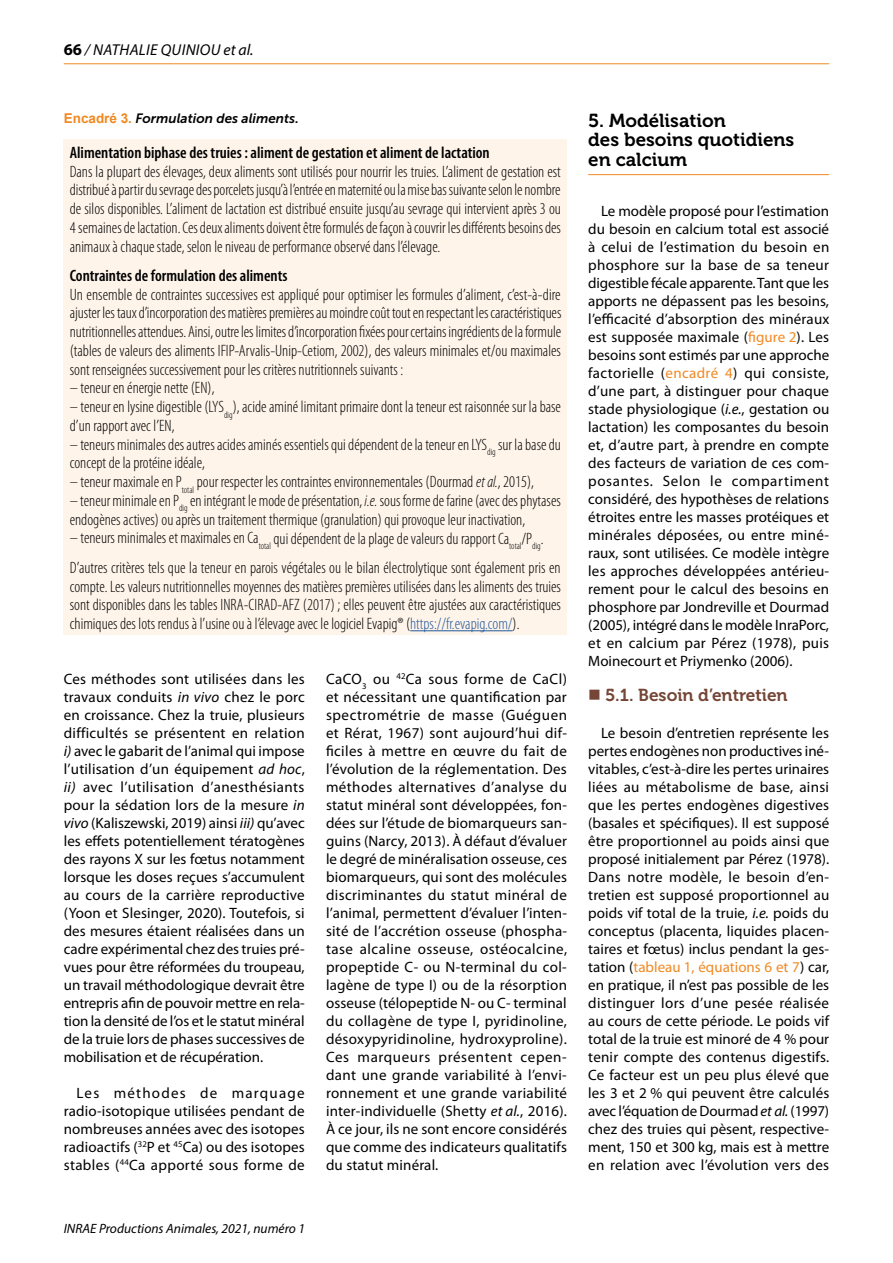
<style>
.page{position:relative;width:893px;height:1263px;background:#fff}
.page>*{position:absolute;margin:0;border:0;box-sizing:border-box;transform-origin:0 0}
.t1{font:18.75px/19.5px "Museo 700";color:#000}
.t2{font:17.25px "Museo 700";color:#754636}
.t3{font:300 condensed 16.5px/18.8px "Myriad Pro";color:#000}
.t4{font:600 condensed 16.5px "Myriad Pro";color:#000}
.t5{font:italic 15.75px "Myriad Pro";letter-spacing:.01em;color:#000}
.t6{font:15px/18px "Myriad Pro";letter-spacing:.01em;color:#000;text-align:justify}
.t7{font:italic 13.5px "Myriad Pro";color:#000}
.t8{font:italic 13.5px "Museo Sans 700";color:#000}
.s1{font-weight:700;font-style:normal;font-size:16.5px}
.s2{font-family:"Arial";font-weight:700;font-style:normal;color:#f18922}
.s3{font-style:italic}
.s4{color:#22599b}
.s5{color:#f18922}
</style>
<div class="page">
<hr style="left:64px;top:63px;width:765px;height:1px;background:#f18922">
<hr style="left:588px;top:174px;width:241px;height:1px;background:#f18922">
<div style="left:64px;top:139px;width:503px;height:496px;background:#fef4ea"></div>
<hr style="left:410px;top:630px;width:103px;height:1px;background:#22599b">
<p class="t5" style="left:64px;top:40px;width:75px"><span class="s1">66</span> / Nathalie</p>
<p class="t5" style="left:161px;top:40px;width:10px">quiniou</p>
<p class="t5" style="left:224px;top:40px;width:31px">et al.</p>
<p class="t8" style="left:64px;top:111px;width:237px"><span class="s2">Encadré 3.</span> Formulation des aliments.</p>
<p class="t4" style="left:70px;top:143px;width:421px">Alimentation biphase des truies : aliment de gestation et aliment de lactation</p>
<p class="t3" style="left:70px;top:162px;width:493px;text-align:justify">Dans la plupart des élevages, deux aliments sont utilisés pour nourrir les truies. L’aliment de gestation est distribué à partir du sevrage des porcelets jusqu’à l’entrée en maternité ou la mise bas suivante selon le nombre de silos disponibles. L’aliment de lactation est distribué ensuite jusqu’au sevrage qui intervient après 3 ou 4 semaines de lactation. Ces deux aliments doivent être formulés de façon à couvrir les différents besoins des animaux à chaque stade, selon le niveau de performance observé dans l’élevage.</p>
<p class="t4" style="left:70px;top:266px;width:219px">Contraintes de formulation des aliments</p>
<p class="t3" style="left:70px;top:285px;width:493px;text-align:justify">Un ensemble de contraintes successives est appliqué pour optimiser les formules d’aliment, c’est-à-dire ajuster les taux d’incorporation des matières premières au moindre coût tout en respectant les caractéristiques nutritionnelles attendues. Ainsi, outre les limites d’incorporation fixées pour certains ingrédients de la formule (tables de valeurs des aliments IFIP-Arvalis-Unip-Cetiom, 2002), des valeurs minimales et/ou maximales sont renseignées successivement pour les critères nutritionnels suivants :</p>
<p class="t3" style="left:70px;top:378px;width:146px">– teneur en énergie nette (EN),</p>
<p class="t3" style="left:70px;top:397px;width:493px">– teneur en lysine digestible (LYS<sub>dig</sub>), acide aminé limitant primaire dont la teneur est raisonnée sur la base d’un rapport avec l’EN,</p>
<p class="t3" style="left:70px;top:435px;width:493px">– teneurs minimales des autres acides aminés essentiels qui dépendent de la teneur en LYS<sub>dig</sub> sur la base du concept de la protéine idéale,</p>
<p class="t3" style="left:70px;top:472px;width:466px">– teneur maximale en P<sub>total</sub> pour respecter les contraintes environnementales (Dourmad <span class="s3">etal.</span>, 2015),</p>
<p class="t3" style="left:70px;top:491px;width:493px">– teneur minimale en P<sub>dig</sub> en intégrant le mode de présentation, <span class="s3">i.e.</span> sous forme de farine (avec des phytases endogènes actives) ou après un traitement thermique (granulation) qui provoque leur inactivation,</p>
<p class="t3" style="left:70px;top:523px;width:492px;line-height:29.4px">– teneurs minimales et maximales en Ca<sub>total</sub> qui dépendent de la plage de valeurs du rapport Ca<sub>total</sub>/P<sub>dig</sub>.<br>D’autres critères tels que la teneur en parois végétales ou le bilan électrolytique sont également pris en</p>
<p class="t3" style="left:70px;top:577px;width:493px;text-align:justify">compte. Les valeurs nutritionnelles moyennes des matières premières utilisées dans les aliments des truies sont disponibles dans les tables INRA-CIRAD-AFZ (2017) ; elles peuvent être ajustées aux caractéristiques chimiques des lots rendus à l’usine ou à l’élevage avec le logiciel Evapig® (<span class="s4">https://fr.evapig.com/</span>).</p>
<p class="t6" style="left:64px;top:670px;width:243px">Ces méthodes sont utilisées dans les travaux conduits <span class="s3">in vivo</span> chez le porc en croissance. Chez la truie, plusieurs difficultés se présentent en relation <span class="s3">i)</span> avec le gabarit de l’animal qui impose l’utilisation d’un équipement <span class="s3">ad hoc</span>, <span class="s3">ii)</span> avec l’utilisation d’anesthésiants pour la sédation lors de la mesure <span class="s3">in vivo</span> (Kaliszewski, 2019) ainsi <span class="s3">iii)</span> qu’avec les effets potentiellement tératogènes des rayons X sur les fœtus notamment lorsque les doses reçues s’accumulent au cours de la carrière reproductive (Yoon et Slesinger, 2020). Toutefois, si des mesures étaient réalisées dans un cadre expérimental chez des truies pré&shy;vues pour être réformées du troupeau, un travail méthodologique devrait être entrepris afin de pouvoir mettre en rela&shy;tion la densité de l’os et le statut minéral de la truie lors de phases successives de mobilisation et de récupération.</p>
<p class="t6" style="left:64px;top:1084px;width:243px;text-indent:13px">Les méthodes de marquage radio-isotopique utilisées pendant de nombreuses années avec des isotopes radioactifs (<sup>32</sup>P et <sup>45</sup>Ca) ou des isotopes stables (<sup>44</sup>Ca apporté sous forme de</p>
<p class="t7" style="left:64px;top:1220px;width:243px">INRAE Productions Animales, 2021, numéro 1</p>
<p class="t6" style="left:326px;top:670px;width:243px">CaCO<sub>3</sub> ou <sup>42</sup>Ca sous forme de CaCl) et nécessitant une quantification par spectrométrie de masse (Guéguen et Rérat, 1967) sont aujourd’hui dif&shy;ficiles à mettre en œuvre du fait de l’évolution de la réglementation. Des méthodes alternatives d’analyse du statut minéral sont développées, fon&shy;dées sur l’étude de biomarqueurs san&shy;guins (Narcy, 2013). À défaut d’évaluer le degré de minéralisation osseuse, ces biomarqueurs, qui sont des molécules discriminantes du statut minéral de l’animal, permettent d’évaluer l’inten&shy;sité de l’accrétion osseuse (phospha&shy;tase alcaline osseuse, ostéocalcine, propeptide C- ou N-terminal du col&shy;lagène de type I) ou de la résorption osseuse (télopeptide N- ou C- terminal du collagène de type I, pyridinoline, désoxypyridinoline, hydroxyproline).<br>Ces marqueurs présentent cepen&shy;dant une grande variabilité à l’envi&shy;ronnement et une grande variabilité inter-individuelle (Shetty <span class="s3">et al.</span>, 2016).<br>À ce jour, ils ne sont encore considérés que comme des indicateurs qualitatifs du statut minéral.</p>
<p class="t1" style="left:588px;top:111px;width:208px">5. Modélisation<br>des besoins quotidiens en calcium</p>
<p class="t6" style="left:588px;top:202px;width:243px;text-indent:13px">Le modèle proposé pour l’estimation du besoin en calcium total est associé à celui de l’estimation du besoin en phosphore sur la base de sa teneur digestible fécale apparente. Tant que les apports ne dépassent pas les besoins, l’efficacité d’absorption des minéraux est supposée maximale (<span class="s5">figure 2</span>). Les besoins sont estimés par une approche factorielle (<span class="s5">encadré 4</span>) qui consiste, d’une part, à distinguer pour chaque stade physiologique (<span class="s3">i.e.</span>, gestation ou lactation) les composantes du besoin et, d’autre part, à prendre en compte des facteurs de variation de ces com&shy;posantes. Selon le compartiment considéré, des hypothèses de relations étroites entre les masses protéiques et minérales déposées, ou entre miné&shy;raux, sont utilisées. Ce modèle intègre les approches développées antérieu&shy;rement pour le calcul des besoins en phosphore par Jondreville et Dourmad (2005), intégré dans le modèle InraPorc, et en calcium par Pérez (1978), puis Moinecourt et Priymenko (2006).</p>
<p class="t2" style="left:605px;top:685px;width:184px">5.1. Besoin d’entretien</p>
<p class="t6" style="left:588px;top:724px;width:243px;text-indent:13px">Le besoin d’entretien représente les pertes endogènes non productives iné&shy;vitables, c’est-à-dire les pertes urinaires liées au métabolisme de base, ainsi que les pertes endogènes digestives (basales et spécifiques). Il est supposé être proportionnel au poids ainsi que proposé initialement par Pérez (1978).<br>Dans notre modèle, le besoin d’en&shy;tretien est supposé proportionnel au poids vif total de la truie, <span class="s3">i.e.</span> poids du conceptus (placenta, liquides placen&shy;taires et fœtus) inclus pendant la ges&shy;tation (<span class="s5">tableau 1, équations 6 et 7</span>) car, en pratique, il n’est pas possible de les distinguer lors d’une pesée réalisée au cours de cette période. Le poids vif total de la truie est minoré de 4 % pour tenir compte des contenus digestifs.<br>Ce facteur est un peu plus élevé que les 3 et 2 % qui peuvent être calculés avec l’équation de Dourmad <span class="s3">et al.</span> (1997) chez des truies qui pèsent, respective&shy;ment, 150 et 300 kg, mais est à mettre en relation avec l’évolution vers des</p>
</div>
